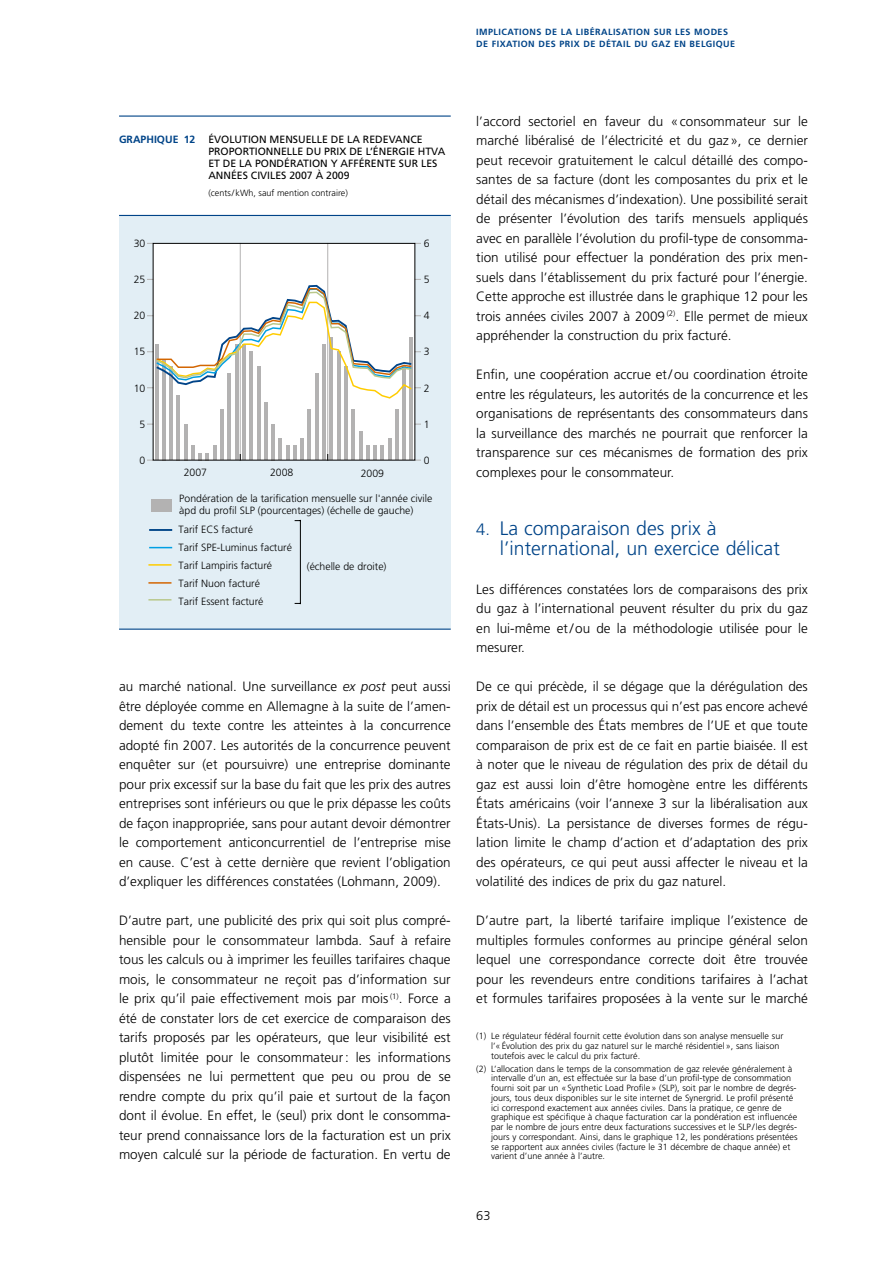
<style>
.page{position:relative;width:893px;height:1263px;background:#fff}
.page>*{position:absolute;margin:0;border:0;box-sizing:border-box;transform-origin:0 0}
.t1{font:300 19.5px/19.5px "Frutiger LT";color:#048}
.t2{font:300 13.5px/19.5px "Frutiger LT";color:#000;text-align:justify}
.t3{font:300 12.75px "Frutiger LT";color:#000}
.t4{font:300 10.5px/18px "Frutiger LT";color:#000}
.t5{font:10.5px/12px "Frutiger LT";color:#000}
.t6{font:300 9px/9.8px "Frutiger LT";color:#000}
.t7{font:700 9px/12px "Frutiger LT";letter-spacing:.05em;color:#048}
.s1{font-weight:700;color:#048}
.s2{font-style:italic}
.s3{font-size:16.5px}
</style>
<div class="page">
<div style="left:119px;top:215px;width:332px;height:414px;background:#e2eef5"></div>
<hr style="left:119px;top:115px;width:332px;height:2px;background:#048">
<hr style="left:119px;top:215px;width:332px;height:1px;background:#048">
<hr style="left:119px;top:629px;width:332px;height:1px;background:#048">
<hr style="left:149px;top:529px;width:23px;height:2px;background:#048">
<svg style="left:149px;top:547px;width:23px;height:1px"></svg>
<hr style="left:148px;top:582px;width:23px;height:2px;background:#d36602">
<hr style="left:148px;top:564px;width:23px;height:2px;background:#fc0">
<svg style="left:148px;top:599px;width:23px;height:1px"></svg>
<div style="left:151px;top:499px;width:20px;height:13px;background:#b3b2b2"></div>
<div style="left:153px;top:243px;width:262px;height:217px;background:#fff"></div>
<hr style="left:155px;top:345px;width:4px;height:115px;background:#b3b2b2">
<hr style="left:162px;top:359px;width:4px;height:101px;background:#b3b2b2">
<hr style="left:169px;top:366px;width:4px;height:94px;background:#b3b2b2">
<hr style="left:177px;top:395px;width:3px;height:65px;background:#b3b2b2">
<hr style="left:184px;top:424px;width:4px;height:36px;background:#b3b2b2">
<hr style="left:191px;top:446px;width:4px;height:14px;background:#b3b2b2">
<svg style="left:198px;top:453px;width:11px;height:5px"></svg>
<hr style="left:213px;top:446px;width:4px;height:14px;background:#b3b2b2">
<hr style="left:220px;top:410px;width:4px;height:50px;background:#b3b2b2">
<hr style="left:228px;top:373px;width:3px;height:87px;background:#b3b2b2">
<hr style="left:235px;top:345px;width:3px;height:115px;background:#b3b2b2">
<hr style="left:242px;top:345px;width:4px;height:115px;background:#b3b2b2">
<hr style="left:250px;top:352px;width:3px;height:108px;background:#b3b2b2">
<hr style="left:257px;top:366px;width:3px;height:94px;background:#b3b2b2">
<hr style="left:264px;top:402px;width:4px;height:58px;background:#b3b2b2">
<hr style="left:271px;top:424px;width:4px;height:36px;background:#b3b2b2">
<hr style="left:278px;top:438px;width:4px;height:22px;background:#b3b2b2">
<hr style="left:286px;top:446px;width:4px;height:14px;background:#b3b2b2">
<hr style="left:293px;top:446px;width:4px;height:14px;background:#b3b2b2">
<hr style="left:300px;top:438px;width:4px;height:22px;background:#b3b2b2">
<hr style="left:308px;top:410px;width:3px;height:50px;background:#b3b2b2">
<hr style="left:315px;top:373px;width:3px;height:87px;background:#b3b2b2">
<hr style="left:322px;top:345px;width:4px;height:115px;background:#b3b2b2">
<hr style="left:330px;top:337px;width:3px;height:123px;background:#b3b2b2">
<hr style="left:337px;top:352px;width:3px;height:108px;background:#b3b2b2">
<hr style="left:344px;top:366px;width:4px;height:94px;background:#b3b2b2">
<hr style="left:351px;top:410px;width:4px;height:50px;background:#b3b2b2">
<hr style="left:359px;top:431px;width:3px;height:29px;background:#b3b2b2">
<hr style="left:366px;top:446px;width:3px;height:14px;background:#b3b2b2">
<hr style="left:373px;top:446px;width:4px;height:14px;background:#b3b2b2">
<hr style="left:380px;top:446px;width:4px;height:14px;background:#b3b2b2">
<hr style="left:388px;top:438px;width:3px;height:22px;background:#b3b2b2">
<hr style="left:395px;top:410px;width:4px;height:50px;background:#b3b2b2">
<hr style="left:402px;top:366px;width:4px;height:94px;background:#b3b2b2">
<hr style="left:409px;top:337px;width:4px;height:123px;background:#b3b2b2">
<hr style="left:327px;top:243px;width:1px;height:217px;background:#b3b2b2">
<hr style="left:240px;top:243px;width:1px;height:217px;background:#b3b2b2">
<svg style="left:147px;top:279px;width:274px;height:120px"></svg>
<hr style="left:300px;top:520px;width:1px;height:84px;background:#000">
<p class="t7" style="left:476px;top:26px;width:260px">IMPLICATIONS DE LA LIBÉRALISATION SUR LES MODES<br>DE FIXATION DES PRIX DE DÉTAIL DU GAZ EN BELGIQUE</p>
<p class="t5" style="left:208px;top:134px;width:231px;text-indent:-89px"><span class="s1">GRAPHIQUE 12</span> ÉVOLUTION MENSUELLE DE LA REDEVANCE PROPORTIONNELLE DU PRIX DE L’ÉNERGIE HTVA ET DE LA PONDÉRATION Y AFFÉRENTE SUR LES ANNÉ ES CIVILES 2007 À 2009</p>
<p class="t6" style="left:208px;top:188px;width:141px">(cents/kWh, sauf mention contraire)</p>
<p class="t4" style="left:134px;top:234px;width:13px">30</p>
<p class="t4" style="left:424px;top:234px;width:7px">6</p>
<p class="t4" style="left:134px;top:271px;width:13px">25</p>
<p class="t4" style="left:424px;top:271px;width:7px">5</p>
<p class="t4" style="left:134px;top:307px;width:13px">20</p>
<p class="t4" style="left:424px;top:307px;width:7px">4</p>
<p class="t4" style="left:134px;top:343px;width:13px">15</p>
<p class="t4" style="left:424px;top:343px;width:7px">3</p>
<p class="t4" style="left:134px;top:379px;width:13px">10</p>
<p class="t4" style="left:424px;top:379px;width:7px">2</p>
<p class="t4" style="left:139px;top:415px;width:7px">5</p>
<p class="t4" style="left:424px;top:415px;width:7px">1</p>
<p class="t4" style="left:139px;top:452px;width:7px">0</p>
<p class="t4" style="left:424px;top:452px;width:7px">0</p>
<p class="t4" style="left:184px;top:464px;width:25px">2007</p>
<p class="t4" style="left:270px;top:464px;width:25px">2008</p>
<p class="t4" style="left:361px;top:465px;width:25px">2009</p>
<p class="t4" style="left:179px;top:492px;width:255px;line-height:12px">Pondération de la tarification mensuelle sur l'année civile àpd du profil SLP (pourcentages) (échelle de gauche)</p>
<p class="t4" style="left:179px;top:520px;width:115px">Tarif ECS facturé<br>Tarif SPE-Luminus facturé<br>Tarif Lampiris facturé<br>Tarif Nuon facturé<br>Tarif Essent facturé</p>
<p class="t4" style="left:307px;top:558px;width:81px">(échelle de droite)</p>
<p class="t2" style="left:119px;top:677px;width:333px">au marché national. Une surveillance <span class="s2">ex post</span> peut aussi être déployée comme en Allemagne à la suite de l’amen&shy;dement du texte contre les atteintes à la concurrence adopté fin 2007. Les autorités de la concurrence peuvent enquêter sur (et poursuivre) une entreprise dominante pour prix excessif sur la base du fait que les prix des autres entreprises sont inférieurs ou que le prix dépasse les coûts de façon inappropriée, sans pour autant devoir démontrer le comportement anticoncurrentiel de l’entreprise mise en cause. C’est à cette dernière que revient l’obligation d’expliquer les différences constatées (Lohmann, 2009).</p>
<p class="t2" style="left:119px;top:911px;width:333px">D’autre part, une publicité des prix qui soit plus compré&shy;hensible pour le consommateur lambda. Sauf à refaire tous les calculs ou à imprimer les feuilles tarifaires chaque mois, le consommateur ne reçoit pas d’information sur le prix qu’il paie effectivement mois par mois <sup>(1)</sup>. Force a été de constater lors de cet exercice de comparaison des tarifs proposés par les opérateurs, que leur visibilité est plutôt limitée pour le consommateur: les informations dispensées ne lui permettent que peu ou prou de se rendre compte du prix qu’il paie et surtout de la façon dont il évolue. En effet, le (seul) prix dont le consomma&shy;teur prend connaissance lors de la facturation est un prix moyen calculé sur la période de facturation. En vertu de</p>
<p class="t2" style="left:476px;top:112px;width:333px">l’accord sectoriel en faveur du «consommateur sur le marché libéralisé de l’électricité et du gaz», ce dernier peut recevoir gratuitement le calcul détaillé des compo&shy;santes de sa facture (dont les composantes du prix et le détail des mécanismes d’indexation). Une possibilité serait de présenter l’évolution des tarifs mensuels appliqués avec en parallèle l’évolution du profil-type de consomma&shy;tion utilisé pour effectuer la pondération des prix men&shy;suels dans l’établissement du prix facturé pour l’énergie.<br>Cette approche est illustrée dans le graphique 12 pour les trois années civiles 2007 à 2009 <sup>(2)</sup>. Elle permet de mieux appréhender la construction du prix facturé.</p>
<p class="t2" style="left:476px;top:365px;width:333px">Enfin, une coopération accrue et/ou coordination étroite entre les régulateurs, les autorités de la concurrence et les organisations de représentants des consommateurs dans la surveillance des marchés ne pourrait que renforcer la transparence sur ces mécanismes de formation des prix complexes pour le consommateur.</p>
<h1 class="t1" style="left:500px;top:519px;width:282px;text-indent:-24px"><span class="s3">4.</span> La comparaison des prix à l’international, un exercice délicat</h1>
<p class="t2" style="left:476px;top:580px;width:333px">Les différences constatées lors de comparaisons des prix du gaz à l’international peuvent résulter du prix du gaz en lui-même et/ou de la méthodologie utilisée pour le mesurer.</p>
<p class="t2" style="left:476px;top:677px;width:333px">De ce qui précède, il se dégage que la dérégulation des prix de détail est un processus qui n’est pas encore achevé dans l’ensemble des États membres de l’UE et que toute comparaison de prix est de ce fait en partie biaisée. Il est à noter que le niveau de régulation des prix de détail du gaz est aussi loin d’être homogène entre les différents États américains (voir l’annexe 3 sur la libéralisation aux États-Unis). La persistance de diverses formes de régu&shy;lation limite le champ d’action et d’adaptation des prix des opérateurs, ce qui peut aussi affecter le niveau et la volatilité des indices de prix du gaz naturel.</p>
<p class="t2" style="left:476px;top:911px;width:333px">D’autre part, la liberté tarifaire implique l’existence de multiples formules conformes au principe général selon lequel une correspondance correcte doit être trouvée pour les revendeurs entre conditions tarifaires à l’achat et formules tarifaires proposées à la vente sur le marché</p>
<p class="t6" style="left:491px;top:1031px;width:294px;text-indent:-15px">(1) Le régulateur fédéral fournit cette évolution dans son analyse mensuelle sur l’«Évolution des prix du gaz naturel sur le marché résidentiel», sans liaison toutefois avec le calcul du prix facturé.</p>
<p class="t6" style="left:491px;top:1064px;width:308px;text-indent:-15px">(2) L’allocation dans le temps de la consommation de gaz relevée généralement à intervalle d’un an, est effectuée sur la base d’un profil-type de consommation fourni soit par un «Synthetic Load Profile» (SLP), soit par le nombre de degrés&shy;jours, tous deux disponibles sur le site internet de Synergrid. Le profil présenté ici correspond exactement aux années civiles. Dans la pratique, ce genre de graphique est spécifique à chaque facturation car la pondération est influencée par le nombre de jours entre deux facturations successives et le SLP/les degrés&shy;jours y correspondant. Ainsi, dans le graphique 12, les pondérations présentées se rapportent aux années civiles (facture le 31 décembre de chaque année) et varient d’une année à l’autre.</p>
<p class="t3" style="left:476px;top:1209px;width:16px">63</p>
</div>
